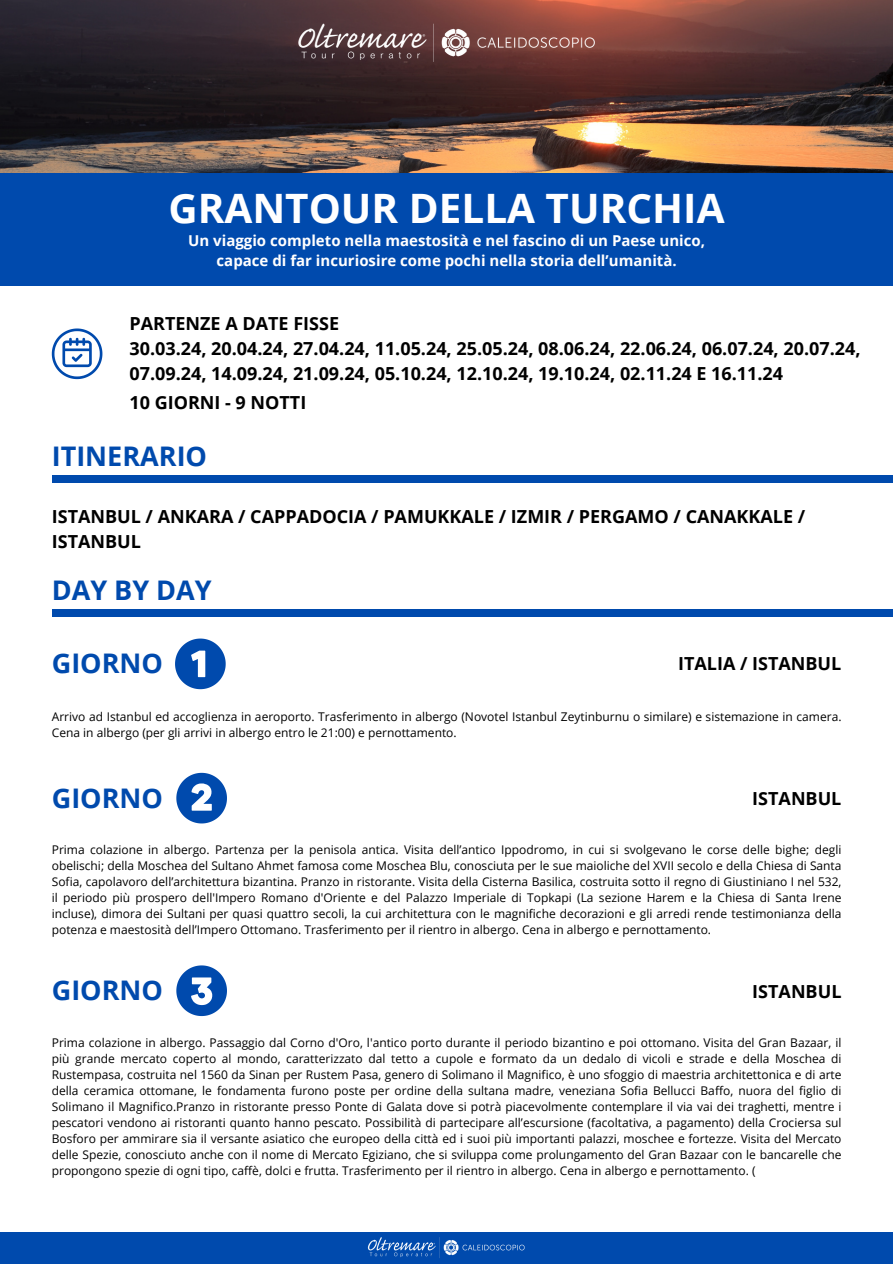
<style>
.page{position:relative;width:893px;height:1264px;background:#fff}
.page>*{position:absolute;margin:0;border:0;box-sizing:border-box;transform-origin:0 0}
.t1{font:700 40.5px "Open Sans";color:#fff}
.t2{font:700 27px "Open Sans";color:#004aad}
.t3{font:700 18px/24.8px "Open Sans";color:#000}
.t4{font:700 15px/20.2px "Open Sans";color:#fff;text-align:center}
.t5{font:12px/16px "Open Sans";color:#000;text-align:justify}
</style>
<div class="page">
<img style="left:0;top:0;width:892px;height:173px">
<div style="left:0;top:173px;width:892px;height:112px;background:#004aad"></div>
<div style="left:52px;top:609px;width:840px;height:7px;background:#004aad"></div>
<div style="left:52px;top:475px;width:840px;height:8px;background:#004aad"></div>
<img style="left:289px;top:19px;width:315px;height:48px">
<svg style="left:52px;top:328px;width:50px;height:51px"></svg>
<svg style="left:175px;top:638px;width:51px;height:51px"></svg>
<div style="left:0;top:1231px;width:892px;height:32px;background:#004aad"></div>
<svg style="left:176px;top:772px;width:51px;height:51px"></svg>
<svg style="left:176px;top:965px;width:51px;height:51px"></svg>
<img style="left:367px;top:1237px;width:158px;height:21px">
<h3 class="t1" style="left:168px;top:179px;width:557px">GRANTOUR DELLA TURCHIA</h3>
<h2 class="t4" style="left:188px;top:230px;width:518px">Un viaggio completo nella maestosità e nel fascino di un Paese unico, capace di far incuriosire come pochi nella storia dell’umanità.</h2>
<h3 class="t3" style="left:129px;top:311px;width:732px">PARTENZE A DATE FISSE<br>30.03.24, 20.04.24, 27.04.24, 11.05.24, 25.05.24, 08.06.24, 22.06.24, 06.07.24, 20.07.24,<br>07.09.24, 14.09.24, 21.09.24, 05.10.24, 12.10.24, 19.10.24, 02.11.24 E 16.11.24</h3>
<h2 class="t3" style="left:129px;top:389px;width:178px">10 GIORNI - 9 NOTTI</h2>
<h3 class="t2" style="left:52px;top:437px;width:157px">ITINERARIO</h3>
<p class="t3" style="left:52px;top:504px;width:755px">ISTANBUL / ANKARA / CAPPADOCIA / PAMUKKALE / IZMIR / PERGAMO / CANAKKALE /<br>ISTANBUL</p>
<h2 class="t2" style="left:52px;top:571px;width:161px">DAY BY DAY</h2>
<p class="t2" style="left:52px;top:644px;width:113px">GIORNO</p>
<p class="t3" style="left:678px;top:651px;width:165px">ITALIA / ISTANBUL</p>
<h4 class="t5" style="left:52px;top:708px;width:791px">Arrivo ad Istanbul ed accoglienza in aeroporto. Trasferimento in albergo (Novotel Istanbul Zeytinburnu o similare) e sistemazione in camera.<br>Cena in albergo (per gli arrivi in albergo entro le 21:00) e pernottamento.</h4>
<h3 class="t2" style="left:52px;top:779px;width:113px">GIORNO</h3>
<h2 class="t3" style="left:752px;top:786px;width:91px">ISTANBUL</h2>
<p class="t5" style="left:52px;top:841px;width:791px">Prima colazione in albergo. Partenza per la penisola antica. Visita dell’antico Ippodromo, in cui si svolgevano le corse delle bighe; degli obelischi; della Moschea del Sultano Ahmet famosa come Moschea Blu, conosciuta per le sue maioliche del XVII secolo e della Chiesa di Santa Sofia, capolavoro dell’architettura bizantina. Pranzo in ristorante. Visita della Cisterna Basilica, costruita sotto il regno di Giustiniano I nel 532, il periodo più prospero dell'Impero Romano d'Oriente e del Palazzo Imperiale di Topkapi (La sezione Harem e la Chiesa di Santa Irene incluse), dimora dei Sultani per quasi quattro secoli, la cui architettura con le magnifiche decorazioni e gli arredi rende testimonianza della potenza e maestosità dell’Impero Ottomano. Trasferimento per il rientro in albergo. Cena in albergo e pernottamento.</p>
<p class="t2" style="left:52px;top:971px;width:113px">GIORNO</p>
<p class="t3" style="left:752px;top:978px;width:91px">ISTANBUL</p>
<h3 class="t5" style="left:52px;top:1034px;width:791px">Prima colazione in albergo. Passaggio dal Corno d'Oro, l'antico porto durante il periodo bizantino e poi ottomano. Visita del Gran Bazaar, il più grande mercato coperto al mondo, caratterizzato dal tetto a cupole e formato da un dedalo di vicoli e strade e della Moschea di Rustempasa, costruita nel 1560 da Sinan per Rustem Pasa, genero di Solimano il Magnifico, è uno sfoggio di maestria architettonica e di arte della ceramica ottomane, le fondamenta furono poste per ordine della sultana madre, veneziana Sofia Bellucci Baffo, nuora del figlio di Solimano il Magnifico.Pranzo in ristorante presso Ponte di Galata dove si potrà piacevolmente contemplare il via vai dei traghetti, mentre i pescatori vendono ai ristoranti quanto hanno pescato. Possibilità di partecipare all’escursione (facoltativa, a pagamento) della Crociersa sul Bosforo per ammirare sia il versante asiatico che europeo della città ed i suoi più importanti palazzi, moschee e fortezze. Visita del Mercato delle Spezie, conosciuto anche con il nome di Mercato Egiziano, che si sviluppa come prolungamento del Gran Bazaar con le bancarelle che propongono spezie di ogni tipo, caffè, dolci e frutta. Trasferimento per il rientro in albergo. Cena in albergo e pernottamento. (</h3>
</div>
